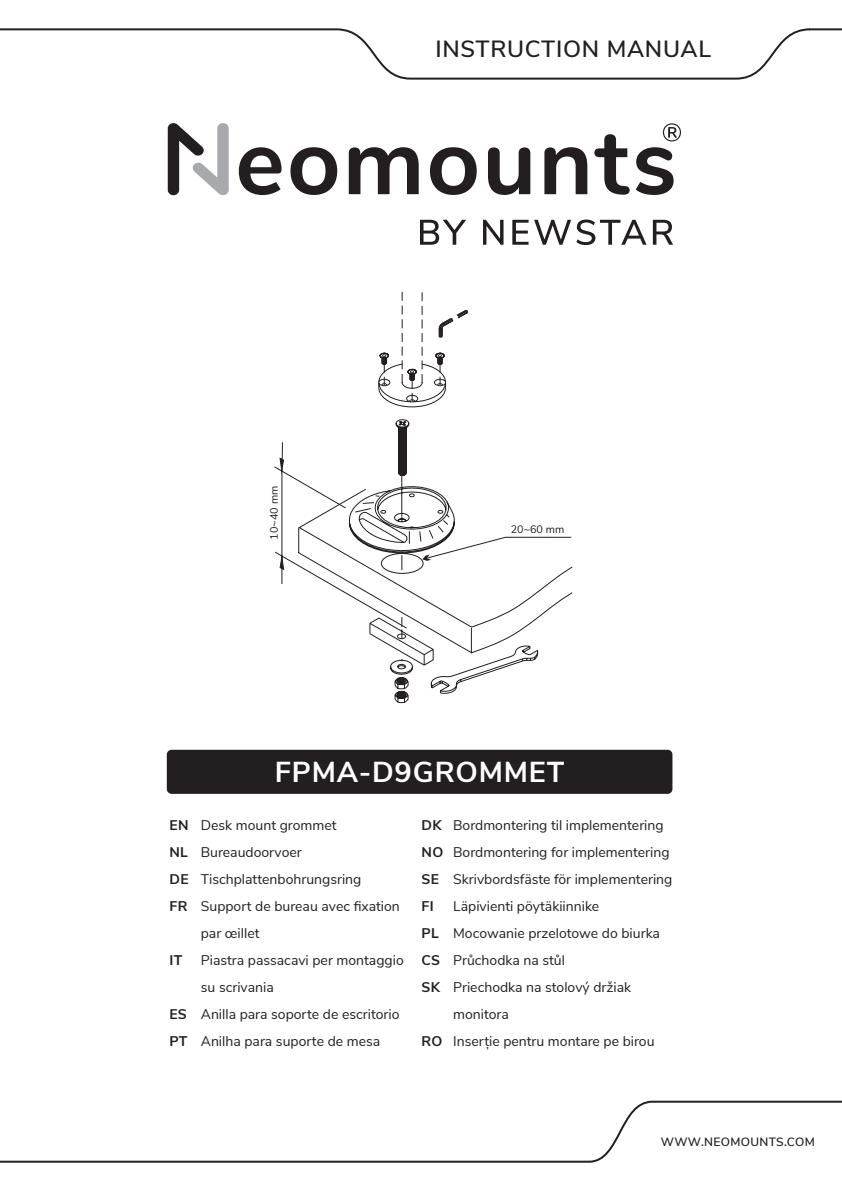
<style>
.page{position:relative;width:842px;height:1191px;background:#fff}
.page>*{position:absolute;margin:0;border:0;box-sizing:border-box;transform-origin:0 0}
.t1{font:700 28.8px "Nunito Sans";letter-spacing:.03em;color:#fff}
.t2{font:600 23.4px "Nunito Sans";letter-spacing:.03em;color:#231f20}
.t3{font:14px/27px "Nunito Sans";color:#231f20}
.t4{font:700 14px/27px "Nunito Sans";letter-spacing:.03em;color:#231f20}
.t5{font:600 12px "Nunito Sans";letter-spacing:.03em;color:#231f20}
.t6{font:10.8px "Nunito Sans";color:#231f20}
</style>
<div class="page">
<svg style="left:0;top:1100px;width:842px;height:63px"></svg>
<svg style="left:0;top:28px;width:842px;height:52px"></svg>
<svg style="left:636px;top:147px;width:38px;height:48px"></svg>
<svg style="left:663px;top:123px;width:18px;height:18px"></svg>
<svg style="left:168px;top:123px;width:61px;height:72px"></svg>
<svg style="left:349px;top:147px;width:70px;height:47px"></svg>
<svg style="left:290px;top:147px;width:47px;height:48px"></svg>
<svg style="left:430px;top:147px;width:47px;height:48px"></svg>
<svg style="left:594px;top:134px;width:36px;height:61px"></svg>
<svg style="left:544px;top:147px;width:43px;height:47px"></svg>
<svg style="left:488px;top:147px;width:42px;height:48px"></svg>
<svg style="left:239px;top:147px;width:43px;height:48px"></svg>
<svg style="left:420px;top:219px;width:253px;height:26px"></svg>
<div style="left:168px;top:750px;width:504px;height:43px;background:#231f20;border-radius:4px"></div>
<div style="left:167px;top:750px;width:505px;height:44px;border:1px solid #231f20;border-radius:4px"></div>
<svg style="left:395px;top:419px;width:143px;height:275px"></svg>
<svg style="left:378px;top:292px;width:90px;height:115px"></svg>
<svg style="left:274px;top:458px;width:157px;height:245px"></svg>
<hr style="left:505px;top:537px;width:66px;height:1px;background:#231f20">
<h2 class="t2" style="left:435px;top:32px;width:277px">INSTRUCTION MANUAL</h2>
<p class="t6" style="left:266px;top:539px;width:55px;rotate:-90deg">10~40 mm</p>
<p class="t6" style="left:511px;top:521px;width:55px">20~60 mm</p>
<h1 class="t1" style="left:275px;top:750px;width:291px">FPMA-D9GROMMET</h1>
<p class="t4" style="left:169px;top:810px;width:21px;text-align:justify">EN NL DE FR</p>
<p class="t4" style="left:169px;top:945px;width:14px">IT</p>
<p class="t4" style="left:169px;top:999px;width:20px">ES<br>PT</p>
<p class="t4" style="left:421px;top:810px;width:23px">DK<br>NO<br>SE<br>FI<br>PL<br>CS<br>SK</p>
<p class="t3" style="left:201px;top:810px;width:204px">Desk mount grommet<br>Bureaudoorvoer<br>Tischplattenbohrungsring<br>Support de bureau avec fixation par œillet<br>Piastra passacavi per montaggio su scrivania<br>Anilla para soporte de escritorio<br>Anilha para suporte de mesa</p>
<p class="t3" style="left:453px;top:810px;width:221px">Bordmontering til implementering<br>Bordmontering for implementering<br>Skrivbordsfäste för implementering<br>Läpivienti pöytäkiinnike<br>Mocowanie przelotowe do biurka<br>Průchodka na stůl<br>Priechodka na stolový držiak monitora<br>Inserție pentru montare pe birou</p>
<p class="t4" style="left:421px;top:1026px;width:22px">RO</p>
<p class="t5" style="left:661px;top:1133px;width:156px">WWW.NEOMOUNTS.COM</p>
</div>
